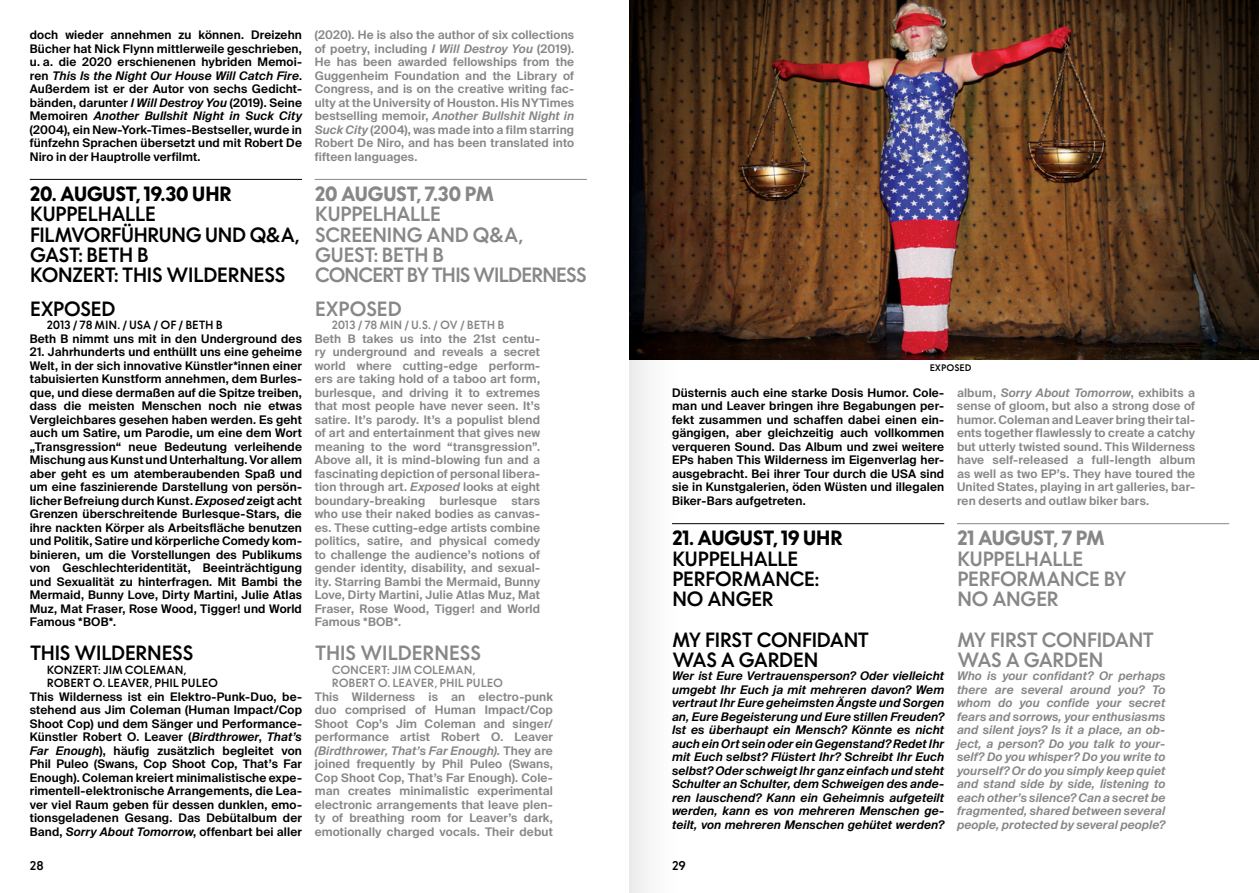
<style>
.page{position:relative;width:1259px;height:893px;background:#fff}
.page>*{position:absolute;margin:0;border:0;box-sizing:border-box;transform-origin:0 0}
.t1{font:500 19.5px/20.2px "Digital Sans";letter-spacing:-.05em;color:#000}
.t2{font:500 19.5px/20.2px "Digital Sans";letter-spacing:-.05em;color:#878787}
.t3{font:700 19.5px "Digital Sans Trial";letter-spacing:-.04em;color:#000}
.t4{font:700 19.5px "Digital Sans Trial";letter-spacing:-.045em;color:#878787}
.t5{font:500 19.5px "Digital Sans";letter-spacing:-.03em;color:#878787}
.t6{font:500 12px "Digital Sans";color:#000}
.t7{font:600 11.85px/13.5px "Suisse Intl";letter-spacing:.01em;color:#000;text-align:justify}
.t8{font:600 11.85px/13.5px "Suisse Intl";letter-spacing:.01em;color:#878787;text-align:justify}
.t9{font:italic 600 11.85px/13.5px "Suisse Intl";letter-spacing:.005em;color:#000;text-align:justify}
.t10{font:italic 600 11.85px/13.5px "Suisse Intl";letter-spacing:.005em;color:#878787;text-align:justify}
.t11{font:500 11.25px/13.5px "Digital Sans";letter-spacing:-.015em;color:#000}
.t12{font:500 11.25px/13.5px "Digital Sans";letter-spacing:-.015em;color:#878787}
.t13{font:500 9px "Digital Sans";color:#000}
.s1{font-style:italic}
</style>
<div class="page">
<hr style="left:30px;top:179px;width:272px;height:1px;background:#000">
<hr style="left:315px;top:179px;width:272px;height:1px;background:#878787">
<hr style="left:957px;top:523px;width:272px;height:1px;background:#878787">
<hr style="left:672px;top:523px;width:272px;height:1px;background:#000">
<img style="left:690px;top:0;width:569px;height:360px">
<svg style="left:629px;top:0;width:61px;height:893px"></svg>
<p class="t7" style="left:30px;top:28px;width:274px">doch wieder annehmen zu können. Dreizehn Bücher hat Nick Flynn mittlerweile geschrieben, u. a. die 2020 erschienenen hybriden Memoi&shy;ren <span class="s1">This Is the Night Our House Will Catch Fire</span>.<br>Außerdem ist er der Autor von sechs Gedicht&shy;bänden, darunter <span class="s1">I Will Destroy You</span> (2019). Seine Memoiren <span class="s1">Another Bullshit Night in Suck City </span>(2004), ein New-York-Times-Bestseller, wurde in fünfzehn Sprachen übersetzt und mit Robert De Niro in der Hauptrolle verfilmt.</p>
<h1 class="t3" style="left:30px;top:185px;width:204px">20. AUGUST, 19.30 UHR</h1>
<h1 class="t1" style="left:30px;top:205px;width:271px">KUPPELHALLE<br>FILMVORFÜHRUNG UND Q&amp;A,<br>GAST: BETH B<br>KONZERT: THIS WILDERNESS</h1>
<h1 class="t1" style="left:30px;top:299px;width:88px">EXPOSED</h1>
<p class="t11" style="left:47px;top:319px;width:178px">2013 / 78 MIN. / USA / OF / BETH B</p>
<p class="t7" style="left:30px;top:332px;width:274px">Beth B nimmt uns mit in den Underground des</p>
<p class="t7" style="left:30px;top:345px;width:274px">21. Jahrhunderts und enthüllt uns eine geheime Welt, in der sich innovative Künstler*innen einer tabuisierten Kunstform annehmen, dem Burles&shy;que, und diese dermaßen auf die Spitze treiben, dass die meisten Menschen noch nie etwas Vergleichbares gesehen haben werden. Es geht auch um Satire, um Parodie, um eine dem Wort „Transgression“ neue Bedeutung verleihende Mischung aus Kunst und Unterhaltung. Vor allem aber geht es um atemberaubenden Spaß und um eine faszinierende Darstellung von persön&shy;licher Befreiung durch Kunst. <span class="s1">Exposed</span> zeigt acht Grenzen überschreitende Burlesque-Stars, die ihre nackten Körper als Arbeitsfläche benutzen und Politik, Satire und körperliche Comedy kom&shy;binieren, um die Vorstellungen des Publikums von Geschlechteridentität, Beeinträchtigung und Sexualität zu hinterfragen. Mit Bambi the Mermaid, Bunny Love, Dirty Martini, Julie Atlas Muz, Mat Fraser, Rose Wood, Tigger! und World Famous *BOB*.</p>
<h1 class="t1" style="left:30px;top:644px;width:165px">THIS WILDERNESS</h1>
<p class="t11" style="left:47px;top:663px;width:173px">KONZERT: JIM COLEMAN,<br>ROBERT O. LEAVER, PHIL PULEO</p>
<p class="t7" style="left:30px;top:690px;width:274px">This Wilderness ist ein Elektro-Punk-Duo, be&shy;stehend aus Jim Coleman (Human Impact/Cop Shoot Cop) und dem Sänger und Performance-Künstler Robert O. Leaver (<span class="s1">Birdthrower</span>, <span class="s1">That’s Far Enough</span>), häufig zusätzlich begleitet von Phil Puleo (Swans, Cop Shoot Cop, That’s Far Enough). Coleman kreiert minimalistische expe&shy;rimentell-elektronische Arrangements, die Lea&shy;ver viel Raum geben für dessen dunklen, emo&shy;tionsgeladenen Gesang. Das Debütalbum der Band, <span class="s1">Sorry About Tomorrow</span>, offenbart bei aller</p>
<p class="t8" style="left:315px;top:28px;width:261px">(2020). He is also the author of six collections of poetry, including <span class="s1">I Will Destroy You</span> (2019).<br>He has been awarded fellowships from the Guggenheim Foundation and the Library of Congress, and is on the creative writing fac&shy;ulty at the University of Houston. His NYTimes bestselling memoir, <span class="s1">Another Bullshit Night in Suck City</span> (2004), was made into a film starring Robert De Niro, and has been translated into fifteen languages.</p>
<h1 class="t4" style="left:315px;top:185px;width:181px">20 AUGUST, 7.30 PM</h1>
<h1 class="t2" style="left:315px;top:205px;width:274px">KUPPELHALLE<br>SCREENING AND Q&amp;A,<br>GUEST: BETH B<br>CONCERT BY THIS WILDERNESS</h1>
<h1 class="t5" style="left:315px;top:296px;width:89px">EXPOSED</h1>
<p class="t12" style="left:332px;top:319px;width:174px">2013 / 78 MIN / U.S. / OV / BETH B</p>
<p class="t8" style="left:315px;top:332px;width:227px">Beth B takes us into the 21st centu&shy;ry underground and reveals a secret world where cutting-edge perform&shy;ers are taking hold of a taboo art form, burlesque, and driving it to extremes that most people have never seen. It’s satire. It’s parody. It’s a populist blend of art and entertainment that gives new meaning to the word “transgression”.<br>Above all, it is mind-blowing fun and a fascinating depiction of personal libera&shy;tion through art. <span class="s1">Exposed</span> looks at eight boundary-breaking burlesque stars who use their naked bodies as canvas&shy;es. These cutting-edge artists combine politics, satire, and physical comedy to challenge the audience’s notions of gender identity, disability, and sexual&shy;ity. Starring Bambi the Mermaid, Bunny Love, Dirty Martini, Julie Atlas Muz, Mat Fraser, Rose Wood, Tigger! and World Famous *BOB*.</p>
<h1 class="t5" style="left:315px;top:641px;width:168px">THIS WILDERNESS</h1>
<p class="t12" style="left:332px;top:663px;width:173px">CONCERT: JIM COLEMAN,<br>ROBERT O. LEAVER, PHIL PULEO</p>
<p class="t8" style="left:315px;top:690px;width:240px">This Wilderness is an electro-punk duo comprised of Human Impact/Cop Shoot Cop’s Jim Coleman and singer/ performance artist Robert O. Leaver <span class="s1">(Birdthrower, That’s Far Enough).</span> They are joined frequently by Phil Puleo (Swans, Cop Shoot Cop, That’s Far Enough). Cole&shy;man creates minimalistic experimental electronic arrangements that leave plen&shy;ty of breathing room for Leaver’s dark, emotionally charged vocals. Their debut</p>
<p class="t13" style="left:929px;top:362px;width:43px">EXPOSED</p>
<p class="t7" style="left:672px;top:386px;width:274px">Düsternis auch eine starke Dosis Humor. Cole&shy;man und Leaver bringen ihre Begabungen per&shy;fekt zusammen und schaffen dabei einen ein&shy;gängigen, aber gleichzeitig auch vollkommen verqueren Sound. Das Album und zwei weitere EPs haben This Wilderness im Eigenverlag her&shy;ausgebracht. Bei ihrer Tour durch die USA sind sie in Kunstgalerien, öden Wüsten und illegalen Biker-Bars aufgetreten.</p>
<h1 class="t3" style="left:672px;top:530px;width:172px">21. AUGUST, 19 UHR</h1>
<h1 class="t1" style="left:672px;top:549px;width:149px">KUPPELHALLE<br>PERFORMANCE:<br>NO ANGER</h1>
<h1 class="t1" style="left:672px;top:630px;width:199px">MY FIRST CONFIDANT<br>WAS A GARDEN</h1>
<p class="t9" style="left:672px;top:669px;width:274px">Wer ist Eure Vertrauensperson? Oder vielleicht umgebt Ihr Euch ja mit mehreren davon? Wem vertraut Ihr Eure geheimsten Ängste und Sorgen an, Eure Begeisterung und Eure stillen Freuden?<br>Ist es überhaupt ein Mensch? Könnte es nicht auch ein Ort sein oder ein Gegenstand? Redet Ihr mit Euch selbst? Flüstert Ihr? Schreibt Ihr Euch selbst? Oder schweigt Ihr ganz einfach und steht Schulter an Schulter, dem Schweigen des ande&shy;ren lauschend? Kann ein Geheimnis aufgeteilt werden, kann es von mehreren Menschen ge&shy;teilt, von mehreren Menschen gehütet werden?</p>
<p class="t8" style="left:957px;top:386px;width:240px">album, <span class="s1">Sorry About Tomorrow</span>, exhibits a sense of gloom, but also a strong dose of humor. Coleman and Leaver bring their tal&shy;ents together flawlessly to create a catchy but utterly twisted sound. This Wilderness have self-released a full-length album as well as two EP’s. They have toured the United States, playing in art galleries, bar&shy;ren deserts and outlaw biker bars.</p>
<h1 class="t4" style="left:957px;top:530px;width:149px">21 AUGUST, 7 PM</h1>
<h1 class="t2" style="left:957px;top:549px;width:171px">KUPPELHALLE<br>PERFORMANCE BY<br>NO ANGER</h1>
<h1 class="t2" style="left:957px;top:630px;width:199px">MY FIRST CONFIDANT<br>WAS A GARDEN</h1>
<p class="t10" style="left:957px;top:669px;width:210px">Who is your confidant? Or perhaps there are several around you? To whom do you confide your secret fears and sorrows, your enthusiasms and silent joys? Is it a place, an ob&shy;ject, a person? Do you talk to your&shy;self? Do you whisper? Do you write to yourself? Or do you simply keep quiet and stand side by side, listening to each other’s silence? Can a secret be fragmented, shared between several people, protected by several people?</p>
<p class="t6" style="left:30px;top:858px;width:15px">28</p>
<p class="t6" style="left:672px;top:858px;width:15px">29</p>
</div>
